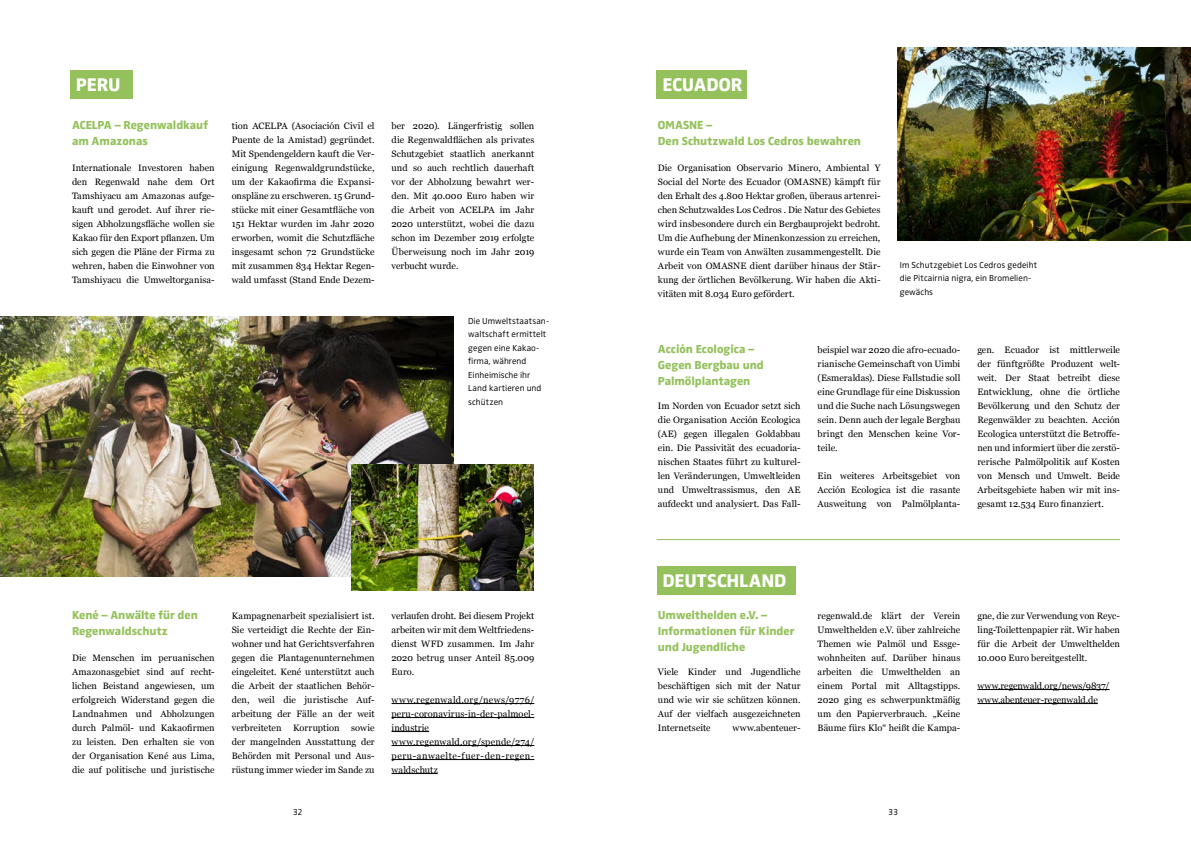
<style>
.page{position:relative;width:1191px;height:842px;background:#fff}
.page>*{position:absolute;margin:0;border:0;box-sizing:border-box;transform-origin:0 0}
.t1{font:800 19px "Zwo Pro";letter-spacing:-.005em;color:#fff}
.t2{font:800 12px/16px "Zwo Pro";letter-spacing:-.005em;color:#94c15c}
.t3{font:9.2px/14px "Georgia";letter-spacing:.005em;color:#000;text-align:justify}
.t4{font:9.2px/14px "Georgia";letter-spacing:.025em;color:#000}
.t5{font:300 9px/13.5px "Zwo";letter-spacing:.005em;color:#000}
</style>
<div class="page">
<img style="left:0;top:317px;width:453px;height:260px">
<img style="left:898px;top:47px;width:293px;height:194px">
<hr style="left:391px;top:703px;width:143px;height:1px;background:#000">
<hr style="left:391px;top:717px;width:143px;height:1px;background:#000">
<hr style="left:391px;top:731px;width:38px;height:1px;background:#000">
<hr style="left:391px;top:745px;width:143px;height:1px;background:#000">
<hr style="left:391px;top:759px;width:143px;height:1px;background:#000">
<hr style="left:391px;top:773px;width:47px;height:1px;background:#000">
<div style="left:70px;top:71px;width:62px;height:28px;background:#94c15c"></div>
<div style="left:656px;top:71px;width:91px;height:28px;background:#94c15c"></div>
<div style="left:656px;top:566px;width:139px;height:28px;background:#94c15c"></div>
<hr style="left:977px;top:689px;width:132px;height:1px;background:#000">
<hr style="left:977px;top:703px;width:120px;height:1px;background:#000">
<img style="left:351px;top:465px;width:182px;height:126px">
<hr style="left:656px;top:539px;width:464px;height:1px;background:#94c15c">
<h1 class="t1" style="left:76px;top:70px;width:46px">PERU</h1>
<h1 class="t1" style="left:662px;top:70px;width:81px">ECUADOR</h1>
<h2 class="t2" style="left:72px;top:116px;width:137px">ACELPA – Regenwaldkauf am Amazonas</h2>
<p class="t3" style="left:72px;top:160px;width:144px">Internationale Investoren haben den Regenwald nahe dem Ort Tamshiyacu am Amazonas aufge&shy;kauft und gerodet. Auf ihrer rie&shy;sigen Abholzungsfläche wollen sie Kakao für den Export pflanzen. Um sich gegen die Pläne der Firma zu wehren, haben die Einwohner von Tamshiyacu die Umweltorganisa-</p>
<p class="t3" style="left:232px;top:118px;width:144px">tion ACELPA (Asociación Civil el Puente de la Amistad) gegründet.<br>Mit Spendengeldern kauft die Ver&shy;einigung Regenwaldgrundstücke, um der Kakaofirma die Expansi&shy;onspläne zu erschweren. 15 Grund&shy;stücke mit einer Gesamtfläche von 151 Hektar wurden im Jahr 2020 erworben, womit die Schutzfläche insgesamt schon 72 Grundstücke mit zusammen 834 Hektar Regen&shy;wald umfasst (Stand Ende Dezem-</p>
<p class="t3" style="left:391px;top:118px;width:144px">ber 2020). Längerfristig sollen die Regenwaldflächen als privates Schutzgebiet staatlich anerkannt und so auch rechtlich dauerhaft vor der Abholzung bewahrt wer&shy;den. Mit 40.000 Euro haben wir die Arbeit von ACELPA im Jahr 2020 unterstützt, wobei die dazu schon im Dezember 2019 erfolgte Überweisung noch im Jahr 2019 verbucht wurde.</p>
<h2 class="t2" style="left:658px;top:116px;width:205px">OMASNE –<br>Den Schutzwald Los Cedros bewahren</h2>
<p class="t3" style="left:658px;top:160px;width:224px">Die Organisation Observario Minero, Ambiental Y Social del Norte des Ecuador (OMASNE) kämpft für den Erhalt des 4.800 Hektar großen, überaus artenrei&shy;chen Schutzwaldes Los Cedros . Die Natur des Gebietes wird insbesondere durch ein Bergbauprojekt bedroht.<br>Um die Aufhebung der Minenkonzession zu erreichen, wurde ein Team von Anwälten zusammengestellt. Die Arbeit von OMASNE dient darüber hinaus der Stär&shy;kung der örtlichen Bevölkerung. Wir haben die Akti&shy;vitäten mit 8.034 Euro gefördert.</p>
<p class="t5" style="left:900px;top:258px;width:139px">Im Schutzgebiet Los Cedros gedeiht die Pitcairnia nigra, ein Bromelien&shy;gewächs</p>
<p class="t5" style="left:468px;top:314px;width:82px">Die Umweltstaatsan&shy;waltschaft ermittelt gegen eine Kakao&shy;firma, während<br>Einheimische ihr<br>Land kartieren und schützen</p>
<h2 class="t2" style="left:658px;top:340px;width:107px">Acción Ecologica –<br>Gegen Bergbau und<br>Palmölplantagen</h2>
<p class="t3" style="left:658px;top:398px;width:144px">Im Norden von Ecuador setzt sich die Organisation Acción Ecologica (AE) gegen illegalen Goldabbau ein. Die Passivität des ecuadoria&shy;nischen Staates führt zu kulturel&shy;len Veränderungen, Umweltleiden und Umweltrassismus, den AE aufdeckt und analysiert. Das Fall-</p>
<p class="t3" style="left:817px;top:342px;width:144px">beispiel war 2020 die afro-ecuado&shy;rianische Gemeinschaft von Uimbi (Esmeraldas). Diese Fallstudie soll eine Grundlage für eine Diskussion und die Suche nach Lösungswegen sein. Denn auch der legale Bergbau bringt den Menschen keine Vor&shy;teile.</p>
<p class="t3" style="left:817px;top:468px;width:144px">Ein weiteres Arbeitsgebiet von Acción Ecologica ist die rasante Ausweitung von Palmölplanta-</p>
<p class="t3" style="left:977px;top:342px;width:144px">gen. Ecuador ist mittlerweile der fünftgrößte Produzent welt&shy;weit. Der Staat betreibt diese Entwicklung, ohne die örtliche Bevölkerung und den Schutz der Regenwälder zu beachten. Acción Ecologica unterstützt die Betroffe&shy;nen und informiert über die zerstö&shy;rerische Palmölpolitik auf Kosten von Mensch und Umwelt. Beide Arbeitsgebiete haben wir mit ins&shy;gesamt 12.534 Euro finanziert.</p>
<h2 class="t2" style="left:72px;top:606px;width:127px">Kené – Anwälte für den<br>Regenwaldschutz</h2>
<p class="t3" style="left:72px;top:650px;width:144px">Die Menschen im peruanischen Amazonasgebiet sind auf recht&shy;lichen Beistand angewiesen, um erfolgreich Widerstand gegen die Landnahmen und Abholzungen durch Palmöl- und Kakaofirmen zu leisten. Den erhalten sie von der Organisation Kené aus Lima, die auf politische und juristische</p>
<h1 class="t1" style="left:662px;top:565px;width:126px">DEUTSCHLAND</h1>
<p class="t3" style="left:232px;top:608px;width:144px">Kampagnenarbeit spezialisiert ist.<br>Sie verteidigt die Rechte der Ein&shy;wohner und hat Gerichtsverfahren gegen die Plantagenunternehmen eingeleitet. Kené unterstützt auch die Arbeit der staatlichen Behör&shy;den, weil die juristische Auf&shy;arbeitung der Fälle an der weit verbreiteten</p>
<p class="t3" style="left:232px;top:720px;width:144px;text-indent:119px">sowie der mangelnden Ausstattung der Behörden mit Personal und Aus&shy;rüstung immer wieder im Sande zu</p>
<p class="t3" style="left:293px;top:720px;width:48px">Korruption</p>
<p class="t3" style="left:391px;top:608px;width:144px">verlaufen droht. Bei diesem Projekt arbeiten wir mit dem Weltfriedens&shy;dienst WFD zusammen. Im Jahr 2020 betrug unser Anteil 85.009<br>Euro.</p>
<p class="t4" style="left:391px;top:692px;width:144px">www.regenwald.org/news/9776/ peru-coronavirus-in-der-palmoel&shy;industrie www.regenwald.org/spende/274/ peru-anwaelte-fuer-den-regen&shy;waldschutz</p>
<h2 class="t2" style="left:658px;top:606px;width:138px">Umwelthelden e.V. –<br>Informationen für Kinder und Jugendliche</h2>
<p class="t3" style="left:658px;top:664px;width:144px">Viele Kinder und Jugendliche beschäftigen sich mit der Natur und wie wir sie schützen können.<br>Auf der vielfach ausgezeichneten Internetseite</p>
<p class="t3" style="left:732px;top:720px;width:70px">www.abenteuer-</p>
<p class="t3" style="left:817px;top:608px;width:144px">regenwald.de klärt der Verein Umwelthelden e.V. über zahlreiche Themen wie Palmöl und Essge&shy;wohnheiten auf. Darüber hinaus arbeiten die Umwelthelden an einem Portal mit Alltagstipps.<br>2020 ging es schwerpunktmäßig um den Papierverbrauch. „Keine Bäume fürs Klo“ heißt die Kampa-</p>
<p class="t5" style="left:293px;top:805px;width:12px">32</p>
<p class="t5" style="left:888px;top:805px;width:11px">33</p>
<p class="t3" style="left:977px;top:608px;width:144px">gne, die zur Verwendung von Reyc&shy;ling-Toilettenpapier rät. Wir haben für die Arbeit der Umwelthelden 10.000 Euro bereitgestellt.</p>
<p class="t3" style="left:977px;top:678px;width:134px">www.regenwald.org/news/9837/ www.abenteuer-regenwald.de</p>
</div>
